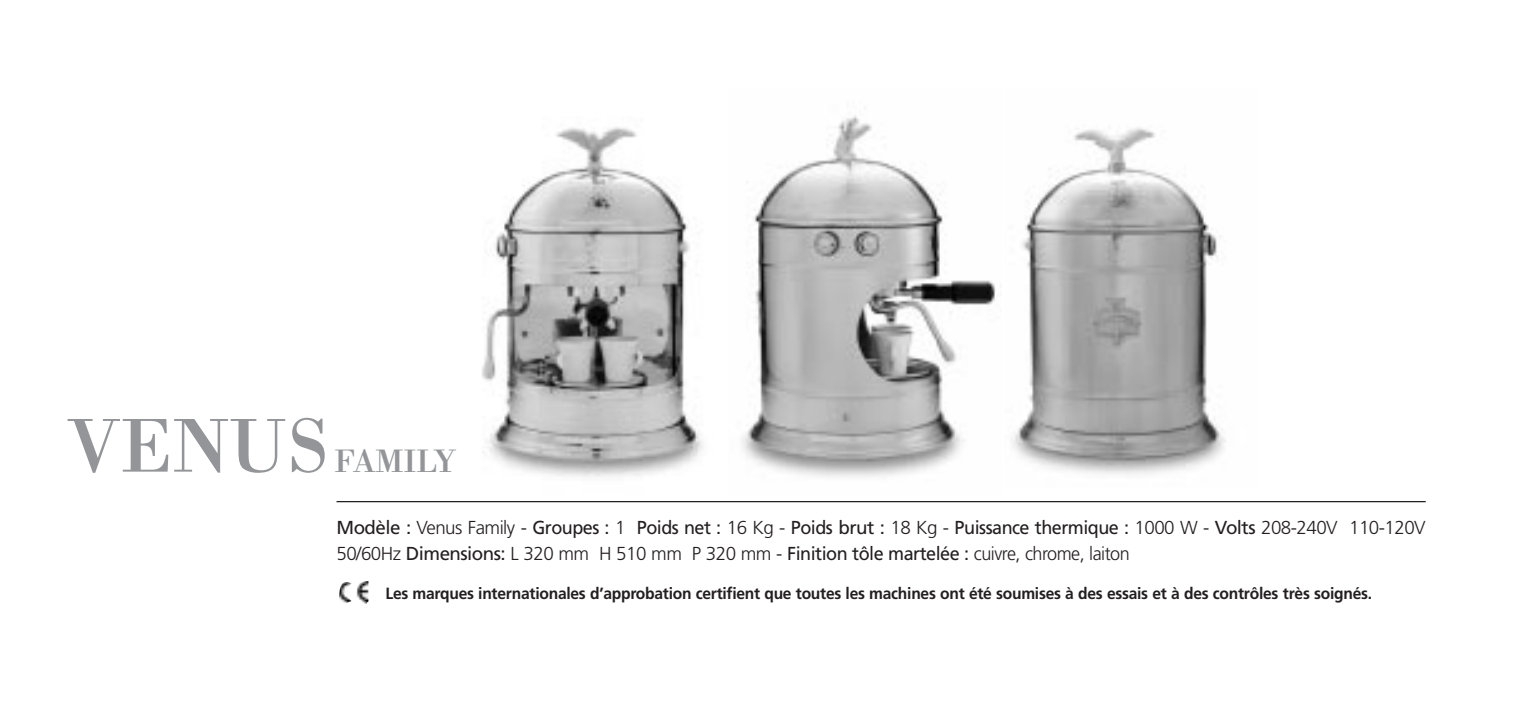
<style>
.page{position:relative;width:1523px;height:708px;background:#fff}
.page>*{position:absolute;margin:0;border:0;box-sizing:border-box;transform-origin:0 0}
.t1{font:78.75px "Bodoni";color:#939598}
.t2{font:33.5px "Bodoni";color:#939598}
.t3{font:300 18.75px/25.2px "Frutiger";letter-spacing:-.03em;color:#231f20}
.t4{font:700 16.25px "Frutiger";letter-spacing:-.015em;color:#231f20;scale:.96 1}
.s1{font-weight:400}
</style>
<div class="page">
<img style="left:482px;top:127px;width:221px;height:350px">
<img style="left:742px;top:115px;width:254px;height:362px">
<img style="left:1011px;top:127px;width:215px;height:348px">
<hr style="left:336px;top:501px;width:1089px;height:1px;background:#231f20">
<img style="left:339px;top:581px;width:30px;height:22px">
<h1 class="t1" style="left:68px;top:418px;width:264px">VENUS</h1>
<h2 class="t2" style="left:334px;top:448px;width:123px">FAMILY</h2>
<p class="t3" style="left:336px;top:516px;width:1090px"><span class="s1">Modèle :</span> Venus Family - <span class="s1">Groupes :</span> 1 <span class="s1">Poids net :</span> 16 Kg - <span class="s1">Poids brut :</span> 18 Kg - <span class="s1">Puissance thermique :</span> 1000 W - <span class="s1">Volts</span> 208-240V 110-120V<br>50/60Hz <span class="s1">Dimensions:</span> L 320 mm H 510 mm P 320 mm - <span class="s1">Finition tôle martelée :</span> cuivre, chrome, laiton</p>
<p class="t4" style="left:385px;top:587px;width:1029px">Les marques internationales d’approbation certifient que toutes les machines ont été soumises à des essais et à des contrôles très soignés.</p>
</div>
